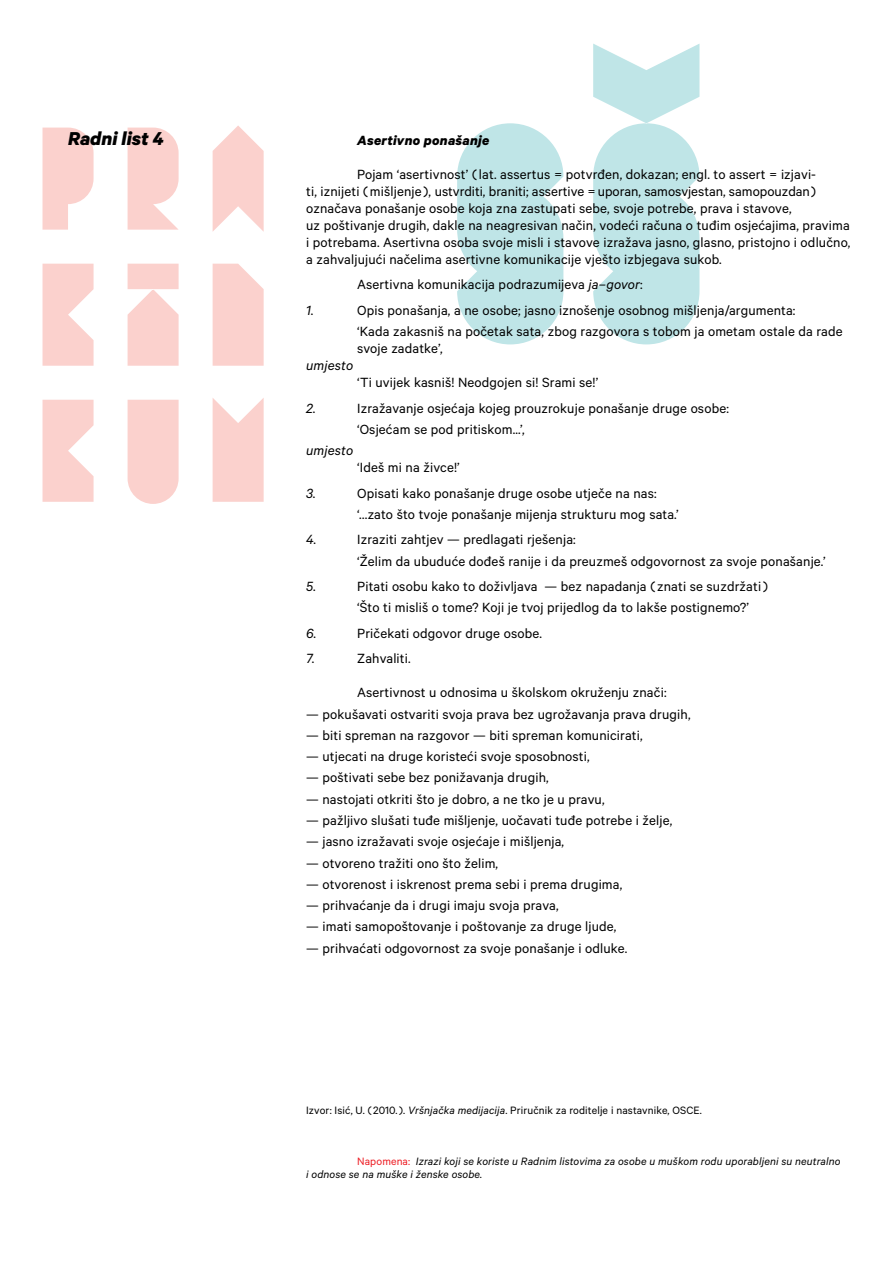
<style>
.page{position:relative;width:893px;height:1263px;background:#fff}
.page>*{position:absolute;margin:0;border:0;box-sizing:border-box;transform-origin:0 0}
.t1{font:italic 700 21px "Calibre";color:#000}
.t2{font:15px/17px "Calibre";letter-spacing:.01em;color:#000}
.t3{font:italic 15px "Calibre";letter-spacing:.01em;color:#000}
.t4{font:italic 700 15px "Calibre";letter-spacing:.02em;color:#000}
.t5{font:italic 12px/12.8px "Calibre";letter-spacing:.01em;color:#000}
.t6{font:12px "Calibre";letter-spacing:.01em;color:#000}
.s1{font-style:italic}
.s2{font-style:normal;color:#ed1d24}
</style>
<div class="page">
<svg style="left:457px;top:123px;width:106px;height:221px;background:#c8e8ea"></svg>
<svg style="left:593px;top:44px;width:106px;height:300px"></svg>
<svg style="left:128px;top:128px;width:51px;height:102px;background:#fbd6d3"></svg>
<svg style="left:43px;top:128px;width:51px;height:102px"></svg>
<svg style="left:213px;top:125px;width:51px;height:107px"></svg>
<svg style="left:213px;top:398px;width:51px;height:104px;background:#fbd6d3"></svg>
<svg style="left:213px;top:264px;width:51px;height:102px;background:#fbd4d0"></svg>
<svg style="left:128px;top:264px;width:51px;height:102px;background:#fbd7d3"></svg>
<svg style="left:43px;top:264px;width:51px;height:102px;background:#fbd7d3"></svg>
<svg style="left:43px;top:400px;width:51px;height:102px;background:#fbd7d3"></svg>
<svg style="left:128px;top:400px;width:51px;height:104px;background:#fbd3cf"></svg>
<h1 class="t1" style="left:68px;top:125px;width:97px">Radni list 4</h1>
<p class="t4" style="left:357px;top:131px;width:134px">Asertivno ponašanje</p>
<p class="t2" style="left:306px;top:165px;width:546px;text-indent:51px">Pojam ‘asertivnost’ ( lat. assertus = potvrđen, dokazan; engl. to assert = izjavi-<br>ti, iznijeti ( mišljenje ), ustvrditi, braniti; assertive = uporan, samosvjestan, samopouzdan) označava ponašanje osobe koja zna zastupati sebe, svoje potrebe, prava i stavove,<br>uz poštivanje drugih, dakle na neagresivan način, vodeći računa o tuđim osjećajima, pravima i potrebama. Asertivna osoba svoje misli i stavove izražava jasno, glasno, pristojno i odlučno, a zahvaljujući načelima asertivne komunikacije vješto izbjegava sukob.</p>
<p class="t2" style="left:357px;top:275px;width:287px">Asertivna komunikacija podrazumijeva <span class="s1">ja–govor</span>:</p>
<p class="t3" style="left:306px;top:301px;width:9px">1.</p>
<p class="t2" style="left:357px;top:299px;width:487px;line-height:21.3px">Opis ponašanja, a ne osobe; jasno iznošenje osobnog mišljenja/argumenta:<br>‘Kada zakasniš na početak sata, zbog razgovora s tobom ja ometam ostale da rade</p>
<p class="t2" style="left:357px;top:339px;width:87px">svoje zadatke’,</p>
<p class="t3" style="left:306px;top:357px;width:49px">umjesto</p>
<p class="t2" style="left:357px;top:373px;width:243px">‘Ti uvijek kasniš! Neodgojen si! Srami se!’</p>
<p class="t3" style="left:306px;top:399px;width:11px">2.</p>
<p class="t2" style="left:357px;top:397px;width:373px;line-height:21.3px">Izražavanje osjećaja kojeg prouzrokuje ponašanje druge osobe: ‘Osjećam se pod pritiskom...’,</p>
<p class="t3" style="left:306px;top:442px;width:49px">umjesto</p>
<p class="t2" style="left:357px;top:458px;width:104px">‘Ideš mi na živce!’</p>
<p class="t3" style="left:306px;top:484px;width:11px">3.</p>
<p class="t2" style="left:357px;top:482px;width:323px;line-height:21.3px">Opisati kako ponašanje druge osobe utječe na nas: ‘…zato što tvoje ponašanje mijenja strukturu mog sata.’</p>
<p class="t3" style="left:306px;top:531px;width:12px">4.</p>
<p class="t2" style="left:357px;top:528px;width:470px;line-height:21.3px">Izraziti zahtjev — predlagati rješenja:<br>‘Želim da ubuduće dođeš ranije i da preuzmeš odgovornost za svoje ponašanje.’</p>
<p class="t3" style="left:306px;top:578px;width:11px">5.</p>
<p class="t2" style="left:357px;top:575px;width:412px;line-height:21.3px">Pitati osobu kako to doživljava — bez napadanja ( znati se suzdržati ) ‘Što ti misliš o tome? Koji je tvoj prijedlog da to lakše postignemo?’</p>
<p class="t3" style="left:306px;top:624px;width:12px">6.</p>
<p class="t2" style="left:357px;top:624px;width:186px">Pričekati odgovor druge osobe.</p>
<p class="t3" style="left:306px;top:650px;width:10px">7.</p>
<p class="t2" style="left:357px;top:650px;width:55px">Zahvaliti.</p>
<p class="t2" style="left:357px;top:684px;width:311px">Asertivnost u odnosima u školskom okruženju znači:</p>
<p class="t2" style="left:306px;top:705px;width:386px">— pokušavati ostvariti svoja prava bez ugrožavanja prava drugih,</p>
<p class="t2" style="left:306px;top:726px;width:338px">— biti spreman na razgovor — biti spreman komunicirati,</p>
<p class="t2" style="left:306px;top:747px;width:285px">— utjecati na druge koristeći svoje sposobnosti,</p>
<p class="t2" style="left:306px;top:769px;width:244px">— poštivati sebe bez ponižavanja drugih,</p>
<p class="t2" style="left:306px;top:790px;width:300px">— nastojati otkriti što je dobro, a ne tko je u pravu,</p>
<p class="t2" style="left:306px;top:811px;width:368px">— pažljivo slušati tuđe mišljenje, uočavati tuđe potrebe i želje,</p>
<p class="t2" style="left:306px;top:832px;width:260px">— jasno izražavati svoje osjećaje i mišljenja,</p>
<p class="t2" style="left:306px;top:854px;width:194px">— otvoreno tražiti ono što želim,</p>
<p class="t2" style="left:306px;top:875px;width:318px">— otvorenost i iskrenost prema sebi i prema drugima,</p>
<p class="t2" style="left:306px;top:896px;width:254px">— prihvaćanje da i drugi imaju svoja prava,</p>
<p class="t2" style="left:306px;top:917px;width:312px">— imati samopoštovanje i poštovanje za druge ljude,</p>
<p class="t2" style="left:306px;top:939px;width:323px">— prihvaćati odgovornost za svoje ponašanje i odluke.</p>
<p class="t6" style="left:306px;top:1103px;width:397px">Izvor: Isić, U. ( 2010. ). <span class="s1">Vršnjačka medijacija</span>. Priručnik za roditelje i nastavnike, OSCE.</p>
<p class="t5" style="left:306px;top:1155px;width:536px;text-indent:51px"><span class="s2">Napomena:</span> Izrazi koji se koriste u Radnim listovima za osobe u muškom rodu uporabljeni su neutralno i odnose se na muške i ženske osobe.</p>
</div>
